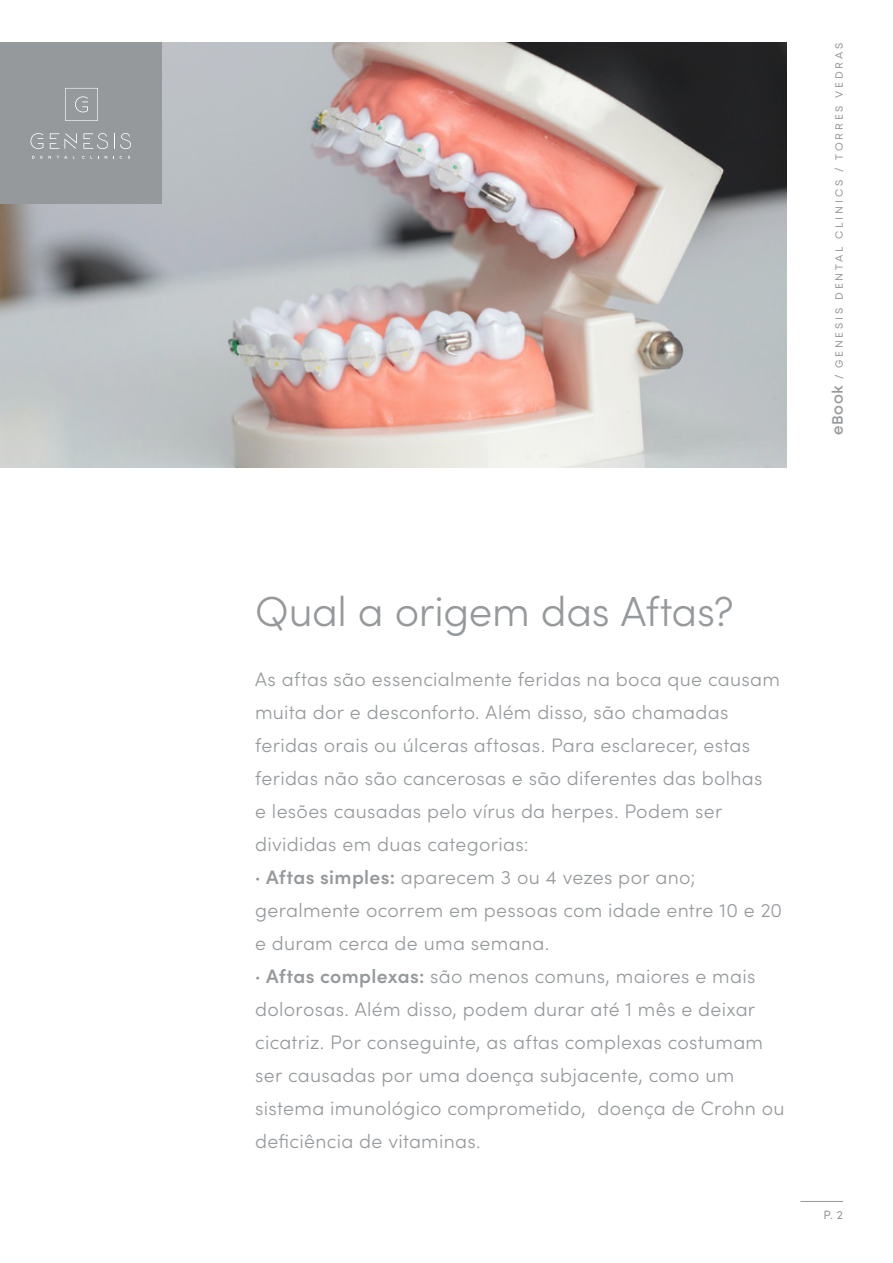
<style>
.page{position:relative;width:893px;height:1263px;background:#fff}
.page>*{position:absolute;margin:0;border:0;box-sizing:border-box;transform-origin:0 0}
.t1{font:300 42px "Sofia Pro";letter-spacing:-.01em;color:#96999c}
.t2{font:300 19.5px/33px "Sofia Pro";letter-spacing:.015em;color:#96999c}
.t3{font:12px "Sofia Pro";color:#96999c}
.t4{font:10.5px "Mont";letter-spacing:.265em;color:#96999c}
.s1{font-weight:600;font-size:15px}
.s2{font-weight:600}
</style>
<div class="page">
<img style="left:0;top:43px;width:787px;height:425px">
<div style="left:0;top:43px;width:162px;height:161px;background:#96999c"></div>
<svg style="left:31px;top:133px;width:12px;height:16px"></svg>
<svg style="left:50px;top:133px;width:27px;height:16px"></svg>
<svg style="left:83px;top:133px;width:25px;height:16px"></svg>
<svg style="left:114px;top:133px;width:17px;height:16px"></svg>
<svg style="left:32px;top:156px;width:11px;height:3px"></svg>
<svg style="left:57px;top:156px;width:10px;height:3px"></svg>
<svg style="left:65px;top:88px;width:33px;height:33px"></svg>
<hr style="left:800px;top:1201px;width:43px;height:1px;background:#96999c">
<p class="t4" style="left:833px;top:435px;width:394px;rotate:-90deg"><span class="s1">eBook</span> / GENESIS DENTAL CLINICS / TORRES VEDRAS</p>
<h1 class="t1" style="left:255px;top:580px;width:480px">Qual a origem das Aftas?</h1>
<p class="t2" style="left:255px;top:661px;width:531px">As aftas são essencialmente feridas na boca que causam muita dor e desconforto. Além disso, são chamadas feridas orais ou úlceras aftosas. Para esclarecer, estas feridas não são cancerosas e são diferentes das bolhas<br>e lesões causadas pelo vírus da herpes. Podem ser divididas em duas categorias:<br><span class="s2">· Aftas simples:</span> aparecem 3 ou 4 vezes por ano; geralmente ocorrem em pessoas com idade entre 10 e 20 e duram cerca de uma semana.<br><span class="s2">· Aftas complexas:</span> são menos comuns, maiores e mais dolorosas. Além disso, podem durar até 1 mês e deixar cicatriz. Por conseguinte, as aftas complexas costumam ser causadas por uma doença subjacente, como um sistema imunológico comprometido, doença de Crohn ou deficiência de vitaminas.</p>
<p class="t3" style="left:824px;top:1206px;width:21px">P. 2</p>
</div>
